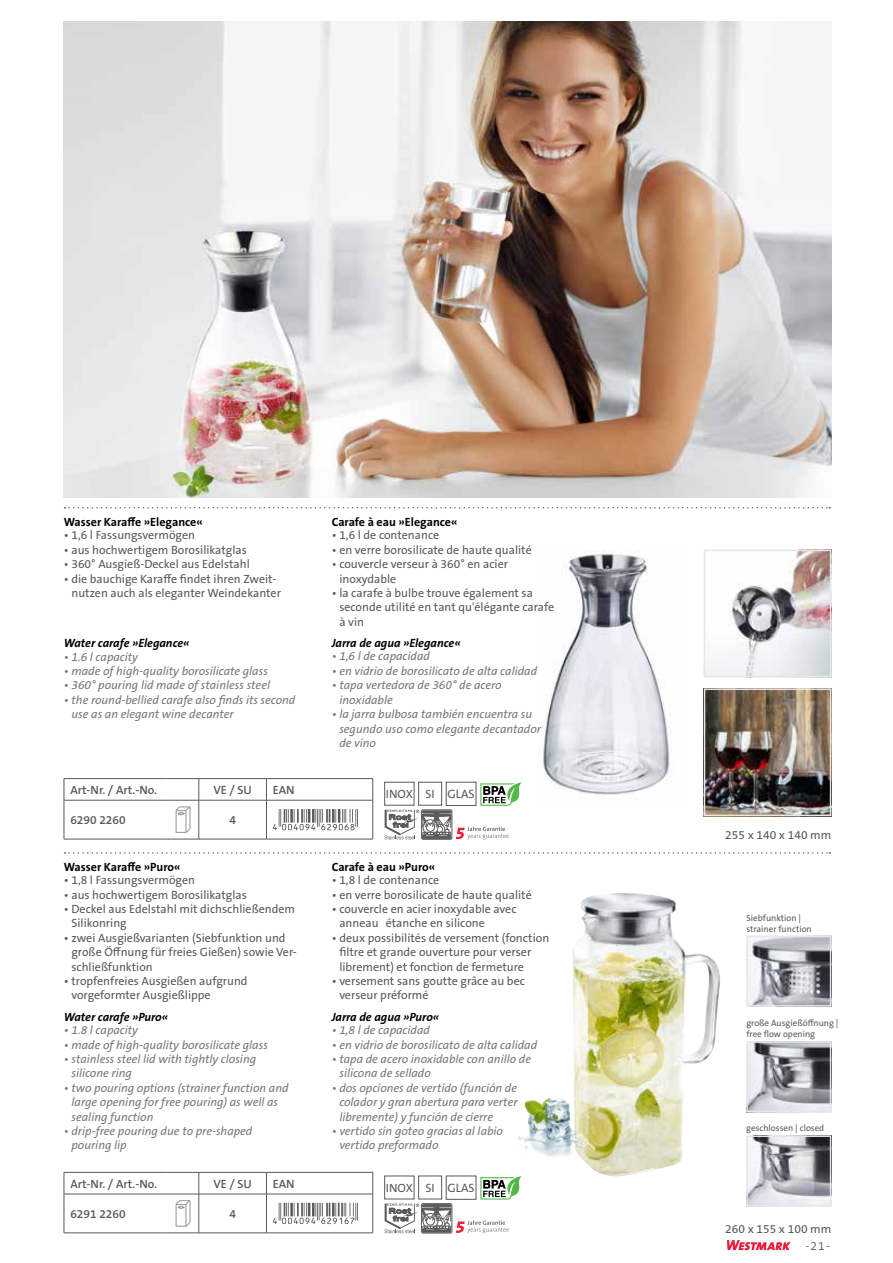
<style>
.page{position:relative;width:893px;height:1263px;background:#fff}
.page>*{position:absolute;margin:0;border:0;box-sizing:border-box;transform-origin:0 0}
.t1{font:12px/14.4px "The Sans B W5 Plain";color:#58595b}
.t2{font:italic 12px/14.4px "The Sans B W5 Plain";color:#77787b}
.t3{font:700 12px "The Sans B W7";color:#000}
.t4{font:italic 700 12px "The Sans B W7";color:#000}
.t5{font:600 12px "The Sans B W6";color:#58595b}
.t6{font:300 12px "The Sans B W4";color:#58595b}
.t7{font:9px/10.8px "The Sans B W5 Plain";color:#58595b}
.s1{font-size:12.15px}
</style>
<div class="page">
<svg style="left:727px;top:1240px;width:64px;height:10px"></svg>
<img style="left:543px;top:551px;width:131px;height:244px">
<svg style="left:199px;top:1173px;width:1px;height:21px"></svg>
<svg style="left:266px;top:1173px;width:1px;height:21px"></svg>
<hr style="left:199px;top:1194px;width:1px;height:39px;background:#58595b">
<hr style="left:266px;top:1194px;width:1px;height:39px;background:#58595b">
<hr style="left:64px;top:1232px;width:103px;height:1px;background:#58595b">
<hr style="left:167px;top:1232px;width:32px;height:1px;background:#58595b">
<hr style="left:199px;top:1232px;width:67px;height:1px;background:#58595b">
<hr style="left:266px;top:1232px;width:107px;height:1px;background:#58595b">
<hr style="left:64px;top:1194px;width:1px;height:39px;background:#58595b">
<hr style="left:373px;top:1194px;width:1px;height:39px;background:#58595b">
<hr style="left:64px;top:1172px;width:103px;height:1px;background:#58595b">
<svg style="left:64px;top:1172px;width:1px;height:22px"></svg>
<hr style="left:167px;top:1172px;width:32px;height:1px;background:#58595b">
<hr style="left:199px;top:1172px;width:67px;height:1px;background:#58595b">
<hr style="left:266px;top:1172px;width:107px;height:1px;background:#58595b">
<svg style="left:373px;top:1172px;width:1px;height:22px"></svg>
<hr style="left:64px;top:1194px;width:103px;height:1px;background:#58595b">
<hr style="left:167px;top:1194px;width:32px;height:1px;background:#58595b">
<hr style="left:199px;top:1194px;width:67px;height:1px;background:#58595b">
<hr style="left:266px;top:1194px;width:107px;height:1px;background:#58595b">
<svg style="left:175px;top:1200px;width:16px;height:27px"></svg>
<svg style="left:273px;top:1203px;width:85px;height:21px"></svg>
<svg style="left:384px;top:1176px;width:138px;height:57px"></svg>
<svg style="left:65px;top:852px;width:765px;height:2px"></svg>
<svg style="left:65px;top:507px;width:765px;height:1px"></svg>
<img style="left:573px;top:893px;width:147px;height:284px">
<svg style="left:199px;top:779px;width:1px;height:21px"></svg>
<svg style="left:266px;top:779px;width:1px;height:21px"></svg>
<hr style="left:199px;top:800px;width:1px;height:39px;background:#58595b">
<hr style="left:266px;top:800px;width:1px;height:39px;background:#58595b">
<hr style="left:64px;top:839px;width:103px;height:1px;background:#58595b">
<hr style="left:167px;top:839px;width:32px;height:1px;background:#58595b">
<hr style="left:199px;top:839px;width:67px;height:1px;background:#58595b">
<hr style="left:266px;top:839px;width:107px;height:1px;background:#58595b">
<hr style="left:64px;top:800px;width:1px;height:39px;background:#58595b">
<hr style="left:373px;top:800px;width:1px;height:39px;background:#58595b">
<hr style="left:64px;top:778px;width:103px;height:1px;background:#58595b">
<svg style="left:64px;top:779px;width:1px;height:21px"></svg>
<hr style="left:167px;top:778px;width:32px;height:1px;background:#58595b">
<hr style="left:199px;top:778px;width:67px;height:1px;background:#58595b">
<hr style="left:266px;top:778px;width:107px;height:1px;background:#58595b">
<svg style="left:373px;top:779px;width:1px;height:21px"></svg>
<hr style="left:64px;top:800px;width:103px;height:1px;background:#58595b">
<hr style="left:167px;top:800px;width:32px;height:1px;background:#58595b">
<hr style="left:199px;top:800px;width:67px;height:1px;background:#58595b">
<hr style="left:266px;top:800px;width:107px;height:1px;background:#58595b">
<svg style="left:175px;top:806px;width:16px;height:27px"></svg>
<svg style="left:273px;top:809px;width:85px;height:21px"></svg>
<svg style="left:384px;top:782px;width:138px;height:57px"></svg>
<img style="left:707px;top:691px;width:121px;height:122px">
<div style="left:704px;top:688px;width:127px;height:128px;border:2px solid #e6e7e8"></div>
<img style="left:518px;top:1085px;width:63px;height:84px">
<img style="left:707px;top:553px;width:121px;height:121px">
<div style="left:704px;top:550px;width:127px;height:127px;border:2px solid #e6e7e8"></div>
<img style="left:64px;top:21px;width:767px;height:476px">
<img style="left:749px;top:939px;width:79px;height:64px">
<div style="left:746px;top:936px;width:85px;height:70px;border:2px solid #e6e7e8"></div>
<img style="left:749px;top:1044px;width:79px;height:65px">
<div style="left:746px;top:1041px;width:85px;height:71px;border:2px solid #e6e7e8"></div>
<img style="left:749px;top:1138px;width:79px;height:65px">
<div style="left:746px;top:1135px;width:85px;height:71px;border:2px solid #e6e7e8"></div>
<p class="t3" style="left:64px;top:514px;width:141px">Wasser Karaffe »Elegance«</p>
<p class="t1" style="left:64px;top:528px;width:133px">• 1,6 l Fassungsvermögen</p>
<p class="t1" style="left:64px;top:542px;width:185px">• aus hochwertigem Borosilikatglas</p>
<p class="t1" style="left:64px;top:557px;width:188px">• 360° Ausgieß-Deckel aus Edelstahl</p>
<p class="t1" style="left:71px;top:571px;width:211px;text-indent:-8px">• die bauchige Karaffe findet ihren Zweit&shy;nutzen auch als eleganter Weindekanter</p>
<p class="t3" style="left:332px;top:514px;width:127px">Carafe à eau »Elegance«</p>
<p class="t1" style="left:332px;top:528px;width:109px">• 1,6 l de contenance</p>
<p class="t1" style="left:332px;top:542px;width:202px">• en verre borosilicate de haute qualité</p>
<p class="t1" style="left:339px;top:557px;width:170px;text-indent:-8px">• couvercle verseur à 360° en acier inoxydable</p>
<p class="t1" style="left:339px;top:586px;width:216px;text-indent:-8px">• la carafe à bulbe trouve également sa seconde utilité en tant qu'élégante carafe à vin</p>
<p class="t4" style="left:64px;top:636px;width:127px">Water carafe »Elegance«</p>
<p class="t2" style="left:64px;top:649px;width:76px">• 1.6 l capacity</p>
<p class="t2" style="left:64px;top:664px;width:206px">• made of high-quality borosilicate glass</p>
<p class="t2" style="left:64px;top:678px;width:208px">• 360° pouring lid made of stainless steel</p>
<p class="t2" style="left:72px;top:693px;width:225px;text-indent:-8px">• the round-bellied carafe also finds its second use as an elegant wine decanter</p>
<p class="t4" style="left:332px;top:636px;width:130px">Jarra de agua »Elegance«</p>
<p class="t2" style="left:332px;top:649px;width:100px">• 1,6 l de capacidad</p>
<p class="t2" style="left:332px;top:664px;width:207px">• en vidrio de borosilicato de alta calidad</p>
<p class="t2" style="left:339px;top:678px;width:164px;text-indent:-8px">• tapa vertedora de 360° de acero inoxidable</p>
<p class="t2" style="left:339px;top:707px;width:203px;text-indent:-8px">• la jarra bulbosa también encuentra su segundo uso como elegante decantador de vino</p>
<p class="t5" style="left:70px;top:782px;width:88px">Art-Nr. / Art.-No.</p>
<p class="t5" style="left:213px;top:782px;width:40px">VE / SU</p>
<p class="t5" style="left:273px;top:782px;width:23px">EAN</p>
<p class="t5" style="left:70px;top:812px;width:57px">6290 2260</p>
<p class="t5" style="left:229px;top:812px;width:8px">4</p>
<p class="t1" style="left:386px;top:787px;width:90px">INOX SI <span class="s1">GLAS</span></p>
<p class="t3" style="left:64px;top:859px;width:118px">Wasser Karaffe »Puro«</p>
<p class="t1" style="left:64px;top:873px;width:133px">• 1,8 l Fassungsvermögen</p>
<p class="t1" style="left:64px;top:887px;width:185px">• aus hochwertigem Borosilikatglas</p>
<p class="t1" style="left:71px;top:902px;width:225px;text-indent:-8px">• Deckel aus Edelstahl mit dichschließendem<br>Silikonring</p>
<p class="t1" style="left:71px;top:930px;width:227px;text-indent:-8px">• zwei Ausgießvarianten (Siebfunktion und große Öffnung für freies Gießen) sowie Ver&shy;schließfunktion</p>
<p class="t1" style="left:71px;top:974px;width:178px;text-indent:-8px">• tropfenfreies Ausgießen aufgrund vorgeformter Ausgießlippe</p>
<p class="t3" style="left:332px;top:859px;width:105px">Carafe à eau »Puro«</p>
<p class="t1" style="left:332px;top:873px;width:109px">• 1,8 l de contenance</p>
<p class="t1" style="left:332px;top:887px;width:202px">• en verre borosilicate de haute qualité</p>
<p class="t1" style="left:339px;top:902px;width:179px;text-indent:-8px">• couvercle en acier inoxydable avec anneau étanche en silicone</p>
<p class="t1" style="left:339px;top:930px;width:211px;text-indent:-8px">• deux possibilités de versement (fonction filtre et grande ouverture pour verser librement) et fonction de fermeture</p>
<p class="t1" style="left:339px;top:974px;width:187px;text-indent:-8px">• versement sans goutte grâce au bec verseur préformé</p>
<p class="t4" style="left:64px;top:1009px;width:106px">Water carafe »Puro«</p>
<p class="t2" style="left:64px;top:1023px;width:76px">• 1.8 l capacity</p>
<p class="t2" style="left:64px;top:1037px;width:206px">• made of high-quality borosilicate glass</p>
<p class="t2" style="left:71px;top:1052px;width:186px;text-indent:-8px">• stainless steel lid with tightly closing silicone ring</p>
<p class="t2" style="left:72px;top:1081px;width:218px;text-indent:-8px">• two pouring options (strainer function and large opening for free pouring) as well as sealing function</p>
<p class="t2" style="left:71px;top:1124px;width:182px;text-indent:-8px">• drip-free pouring due to pre-shaped pouring lip</p>
<p class="t4" style="left:332px;top:1009px;width:109px">Jarra de agua »Puro«</p>
<p class="t2" style="left:332px;top:1023px;width:100px">• 1,8 l de capacidad</p>
<p class="t2" style="left:332px;top:1037px;width:207px">• en vidrio de borosilicato de alta calidad</p>
<p class="t2" style="left:339px;top:1052px;width:193px;text-indent:-8px">• tapa de acero inoxidable con anillo de silicona de sellado</p>
<p class="t2" style="left:339px;top:1081px;width:180px;text-align:justify;text-indent:-8px">• dos opciones de vertido (función de colador y gran abertura para verter libremente) y función de cierre</p>
<p class="t2" style="left:339px;top:1124px;width:165px;text-indent:-8px">• vertido sin goteo gracias al labio vertido preformado</p>
<p class="t5" style="left:70px;top:1176px;width:88px">Art-Nr. / Art.-No.</p>
<p class="t5" style="left:213px;top:1176px;width:40px">VE / SU</p>
<p class="t5" style="left:273px;top:1176px;width:23px">EAN</p>
<p class="t5" style="left:70px;top:1206px;width:57px">6291 2260</p>
<p class="t5" style="left:229px;top:1206px;width:8px">4</p>
<p class="t1" style="left:386px;top:1181px;width:90px">INOX SI <span class="s1">GLAS</span></p>
<p class="t1" style="left:725px;top:828px;width:108px">255 x 140 x 140 mm</p>
<p class="t7" style="left:746px;top:912px;width:67px">Siebfunktion | strainer function</p>
<p class="t7" style="left:746px;top:1017px;width:94px">große Ausgießöffnung | free flow opening</p>
<p class="t7" style="left:746px;top:1123px;width:80px">geschlossen | closed</p>
<p class="t1" style="left:725px;top:1222px;width:108px">260 x 155 x 100 mm</p>
<p class="t6" style="left:805px;top:1238px;width:26px">-21-</p>
</div>
